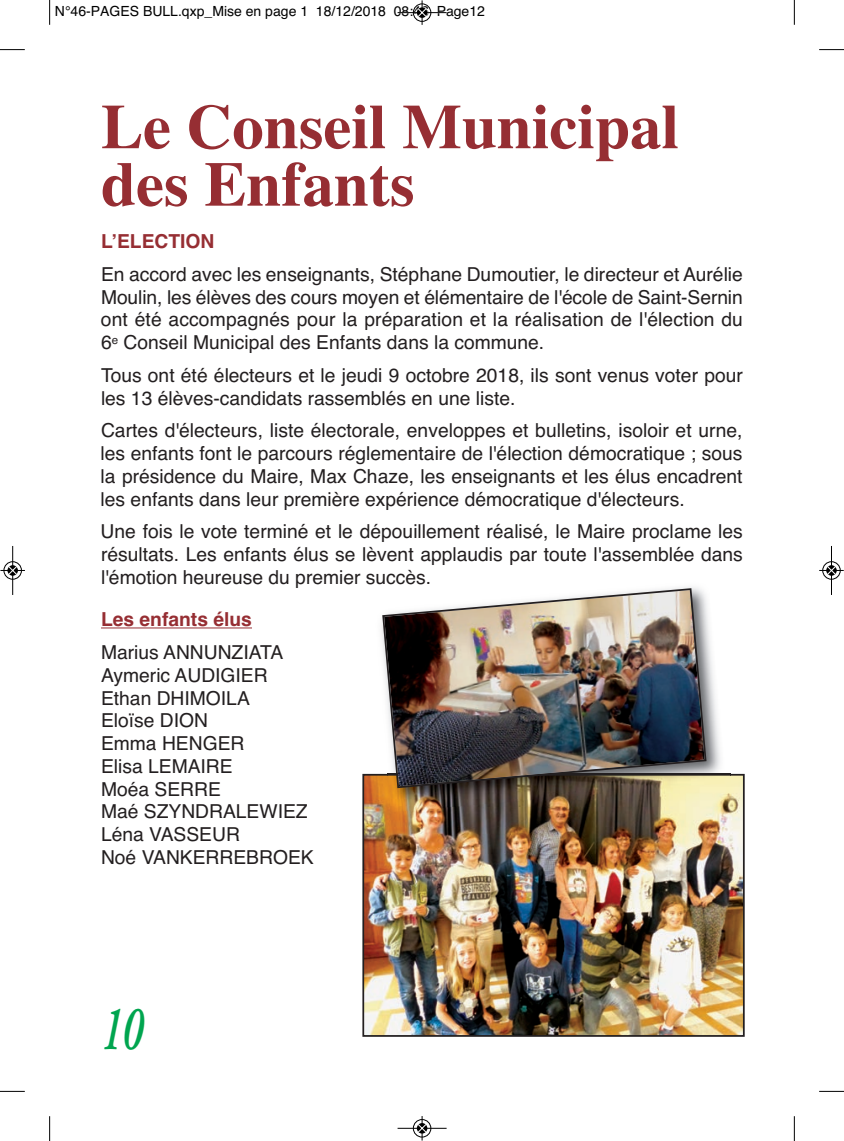
<style>
.page{position:relative;width:844px;height:1141px;background:#fff}
.page>*{position:absolute;margin:0;border:0;box-sizing:border-box;transform-origin:0 0}
.t1{font:700 63px/57.4px "Times";color:#962e33}
.t2{font:italic 600 63px "Adobe Garamond";color:#00a54f;scale:.65 1}
.t3{font:19.25px/22.8px "Helvetica";color:#231f20;text-align:justify}
.t4{font:700 19.25px "Helvetica";color:#962e33}
.t5{font:14px "Helvetica";color:#000}
</style>
<div class="page">
<hr style="left:101px;top:627px;width:151px;height:1px;background:#962e33">
<img style="left:365px;top:777px;width:376px;height:257px">
<div style="left:362px;top:774px;width:382px;height:263px;border:2px solid #231f20"></div>
<img style="left:372px;top:609px;width:358px;height:165px">
<img style="left:387px;top:774px;width:343px;height:38px">
<img style="left:381px;top:587px;width:326px;height:202px">
<svg style="left:49px;top:0;width:1px;height:25px"></svg>
<svg style="left:0;top:49px;width:25px;height:1px"></svg>
<svg style="left:793px;top:0;width:1px;height:25px"></svg>
<svg style="left:819px;top:49px;width:24px;height:1px"></svg>
<svg style="left:49px;top:1116px;width:1px;height:25px"></svg>
<svg style="left:0;top:1091px;width:25px;height:1px"></svg>
<svg style="left:793px;top:1116px;width:1px;height:25px"></svg>
<svg style="left:819px;top:1091px;width:24px;height:1px"></svg>
<div style="left:412px;top:3px;width:19px;height:19px;border:1px solid #fff;border-radius:50%"></div>
<hr style="left:397px;top:12px;width:49px;height:1px;background:#000">
<div style="left:413px;top:4px;width:18px;height:18px;border:1px solid #000;border-radius:50%"></div>
<svg style="left:417px;top:0;width:9px;height:25px"></svg>
<div style="left:412px;top:1119px;width:19px;height:19px;border:1px solid #fff;border-radius:50%"></div>
<hr style="left:397px;top:1128px;width:49px;height:1px;background:#000">
<div style="left:413px;top:1119px;width:18px;height:18px;border:1px solid #000;border-radius:50%"></div>
<svg style="left:417px;top:1116px;width:9px;height:25px"></svg>
<div style="left:3px;top:561px;width:19px;height:19px;border:1px solid #fff;border-radius:50%"></div>
<hr style="left:12px;top:546px;width:1px;height:49px;background:#000">
<div style="left:4px;top:561px;width:18px;height:18px;border:1px solid #000;border-radius:50%"></div>
<svg style="left:0;top:566px;width:25px;height:9px"></svg>
<div style="left:821px;top:561px;width:19px;height:19px;border:1px solid #fff;border-radius:50%"></div>
<hr style="left:831px;top:546px;width:1px;height:49px;background:#000">
<div style="left:822px;top:561px;width:18px;height:18px;border:1px solid #000;border-radius:50%"></div>
<svg style="left:819px;top:566px;width:24px;height:9px"></svg>
<p class="t5" style="left:55px;top:3px;width:431px">n°46-paGes bull.qxp_mise en page 1 18/12/2018 08:46 page12</p>
<h1 class="t1" style="left:101px;top:98px;width:579px">Le Conseil Municipal des Enfants</h1>
<p class="t4" style="left:101px;top:230px;width:115px">L’ELEcTION</p>
<p class="t3" style="left:101px;top:263px;width:643px">en accord avec les enseignants, stéphane Dumoutier, le directeur et aurélie moulin, les élèves des cours moyen et élémentaire de l'école de saint-sernin ont été accompagnés pour la préparation et la réalisation de l'élection du 6<sup>e</sup> conseil municipal des enfants dans la commune.</p>
<p class="t3" style="left:101px;top:364px;width:643px">Tous ont été électeurs et le jeudi 9 octobre 2018, ils sont venus voter pour les 13 élèves-candidats rassemblés en une liste.</p>
<p class="t3" style="left:101px;top:419px;width:643px">cartes d'électeurs, liste électorale, enveloppes et bulletins, isoloir et urne, les enfants font le parcours réglementaire de l'élection démocratique ; sous la présidence du maire, max chaze, les enseignants et les élus encadrent les enfants dans leur première expérience démocratique d'électeurs.</p>
<p class="t3" style="left:101px;top:520px;width:643px">une fois le vote terminé et le dépouillement réalisé, le maire proclame les résultats. les enfants élus se lèvent applaudis par toute l'assemblée dans l'émotion heureuse du premier succès.</p>
<p class="t4" style="left:101px;top:608px;width:152px">Les enfants élus</p>
<p class="t3" style="left:101px;top:641px;width:214px;text-align:left">marius annunZiaTa aymeric auDiGier ethan DHimOila<br>eloïse DiOn<br>emma HenGer<br>elisa lemaire<br>moéa serre<br>maé sZYnDraleWieZ léna vasseur<br>noé vanKerrebrOeK</p>
<h1 class="t2" style="left:101px;top:1004px;width:66px">10</h1>
</div>
